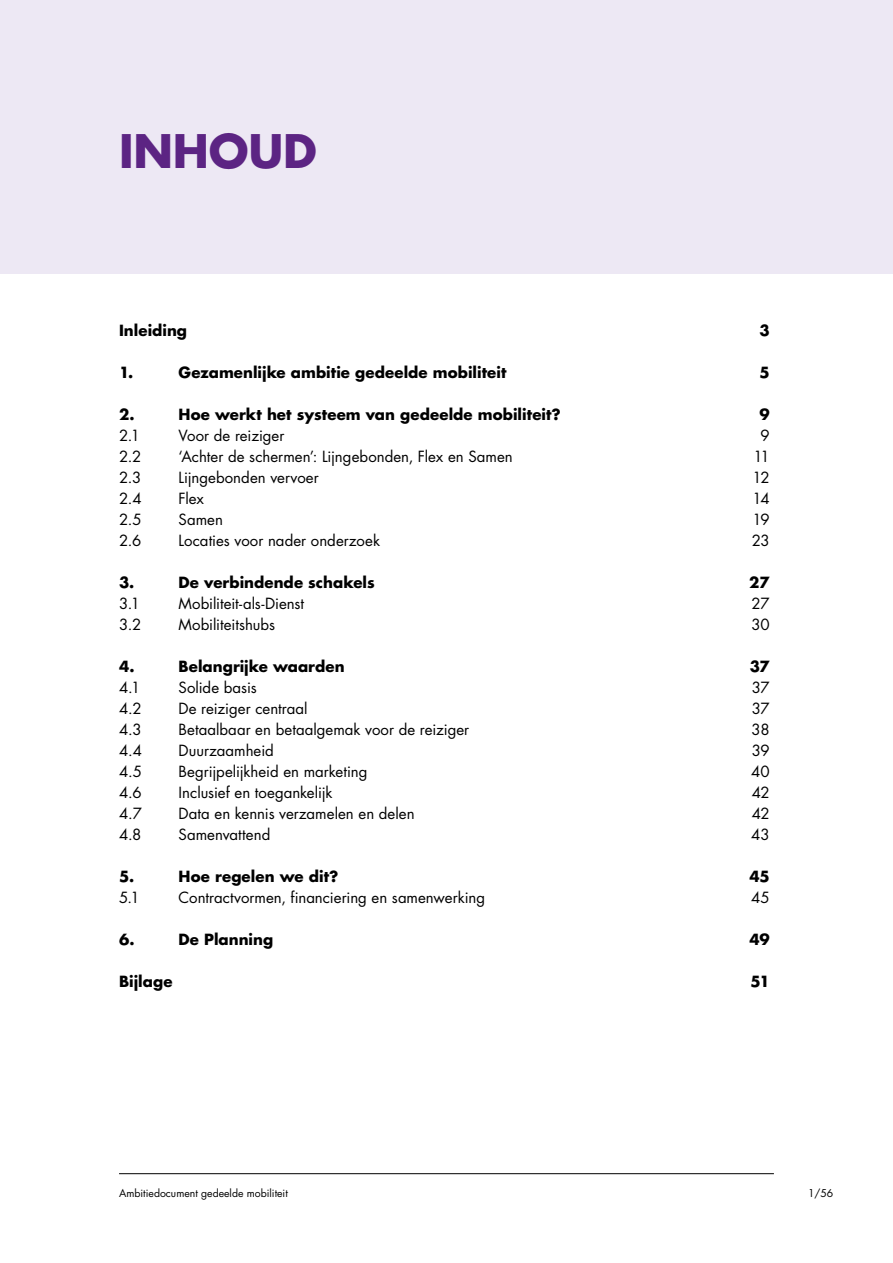
<style>
.page{position:relative;width:893px;height:1263px;background:#fff}
.page>*{position:absolute;margin:0;border:0;box-sizing:border-box;transform-origin:0 0}
.t1{font:700 45px "Futura Std";letter-spacing:-.005em;color:#5c2483}
.t2{font:15px "Futura Std";color:#000}
.t3{font:700 15px "Futura Std";letter-spacing:.005em;color:#000}
.t4{font:10.5px "Futura Std";color:#000}
</style>
<div class="page">
<hr style="left:119px;top:1173px;width:655px;height:1px;background:#000">
<div style="left:0;top:0;width:893px;height:273px;background:#ede8f4"></div>
<h1 class="t1" style="left:119px;top:121px;width:199px">INHOUD</h1>
<p class="t3" style="left:119px;top:321px;width:70px">Inleiding</p>
<p class="t3" style="left:759px;top:321px;width:12px">3</p>
<p class="t3" style="left:119px;top:363px;width:16px">1.</p>
<p class="t3" style="left:179px;top:363px;width:329px">Gezamenlijke ambitie gedeelde mobiliteit</p>
<p class="t3" style="left:759px;top:363px;width:12px">5</p>
<p class="t3" style="left:119px;top:405px;width:17px">2.</p>
<p class="t3" style="left:179px;top:405px;width:384px">Hoe werkt het systeem van gedeelde mobiliteit?</p>
<p class="t3" style="left:759px;top:405px;width:12px">9</p>
<p class="t2" style="left:119px;top:426px;width:22px">2.1</p>
<p class="t2" style="left:179px;top:426px;width:107px">Voor de reiziger</p>
<p class="t2" style="left:760px;top:426px;width:11px">9</p>
<p class="t2" style="left:119px;top:447px;width:24px">2.2</p>
<p class="t2" style="left:179px;top:447px;width:336px">‘Achter de schermen’: Lijngebonden, Flex en Samen</p>
<p class="t2" style="left:753px;top:447px;width:18px">11</p>
<p class="t2" style="left:119px;top:468px;width:24px">2.3</p>
<p class="t2" style="left:179px;top:468px;width:142px">Lijngebonden vervoer</p>
<p class="t2" style="left:753px;top:468px;width:19px">12</p>
<p class="t2" style="left:119px;top:489px;width:24px">2.4</p>
<p class="t2" style="left:179px;top:489px;width:27px">Flex</p>
<p class="t2" style="left:752px;top:489px;width:19px">14</p>
<p class="t2" style="left:119px;top:510px;width:24px">2.5</p>
<p class="t2" style="left:179px;top:510px;width:46px">Samen</p>
<p class="t2" style="left:752px;top:510px;width:19px">19</p>
<p class="t2" style="left:119px;top:531px;width:24px">2.6</p>
<p class="t2" style="left:179px;top:531px;width:203px">Locaties voor nader onderzoek</p>
<p class="t2" style="left:752px;top:531px;width:19px">23</p>
<p class="t3" style="left:119px;top:573px;width:17px">3.</p>
<p class="t3" style="left:179px;top:573px;width:198px">De verbindende schakels</p>
<p class="t3" style="left:749px;top:573px;width:22px">27</p>
<p class="t2" style="left:119px;top:594px;width:22px">3.1</p>
<p class="t2" style="left:179px;top:594px;width:127px">Mobiliteit-als-Dienst</p>
<p class="t2" style="left:751px;top:594px;width:20px">27</p>
<p class="t2" style="left:119px;top:615px;width:24px">3.2</p>
<p class="t2" style="left:179px;top:615px;width:98px">Mobiliteitshubs</p>
<p class="t2" style="left:751px;top:615px;width:20px">30</p>
<p class="t3" style="left:119px;top:657px;width:17px">4.</p>
<p class="t3" style="left:179px;top:657px;width:168px">Belangrijke waarden</p>
<p class="t3" style="left:750px;top:657px;width:21px">37</p>
<p class="t2" style="left:119px;top:678px;width:23px">4.1</p>
<p class="t2" style="left:179px;top:678px;width:80px">Solide basis</p>
<p class="t2" style="left:752px;top:678px;width:19px">37</p>
<p class="t2" style="left:119px;top:699px;width:24px">4.2</p>
<p class="t2" style="left:179px;top:699px;width:130px">De reiziger centraal</p>
<p class="t2" style="left:752px;top:699px;width:19px">37</p>
<p class="t2" style="left:119px;top:720px;width:24px">4.3</p>
<p class="t2" style="left:179px;top:720px;width:292px">Betaalbaar en betaalgemak voor de reiziger</p>
<p class="t2" style="left:752px;top:720px;width:20px">38</p>
<p class="t2" style="left:119px;top:741px;width:24px">4.4</p>
<p class="t2" style="left:179px;top:741px;width:97px">Duurzaamheid</p>
<p class="t2" style="left:752px;top:741px;width:19px">39</p>
<p class="t2" style="left:119px;top:762px;width:24px">4.5</p>
<p class="t2" style="left:179px;top:762px;width:190px">Begrijpelijkheid en marketing</p>
<p class="t2" style="left:751px;top:762px;width:20px">40</p>
<p class="t2" style="left:119px;top:783px;width:24px">4.6</p>
<p class="t2" style="left:179px;top:783px;width:155px">Inclusief en toegankelijk</p>
<p class="t2" style="left:752px;top:783px;width:19px">42</p>
<p class="t2" style="left:119px;top:804px;width:24px">4.7</p>
<p class="t2" style="left:179px;top:804px;width:238px">Data en kennis verzamelen en delen</p>
<p class="t2" style="left:752px;top:804px;width:19px">42</p>
<p class="t2" style="left:119px;top:825px;width:24px">4.8</p>
<p class="t2" style="left:179px;top:825px;width:93px">Samenvattend</p>
<p class="t2" style="left:751px;top:825px;width:20px">43</p>
<p class="t3" style="left:119px;top:867px;width:17px">5.</p>
<p class="t3" style="left:179px;top:867px;width:161px">Hoe regelen we dit?</p>
<p class="t3" style="left:749px;top:867px;width:22px">45</p>
<p class="t2" style="left:119px;top:888px;width:22px">5.1</p>
<p class="t2" style="left:179px;top:888px;width:308px">Contractvormen, financiering en samenwerking</p>
<p class="t2" style="left:751px;top:888px;width:20px">45</p>
<p class="t3" style="left:119px;top:930px;width:17px">6.</p>
<p class="t3" style="left:179px;top:930px;width:96px">De Planning</p>
<p class="t3" style="left:749px;top:930px;width:22px">49</p>
<p class="t3" style="left:119px;top:972px;width:55px">Bijlage</p>
<p class="t3" style="left:751px;top:972px;width:21px">51</p>
<p class="t4" style="left:119px;top:1187px;width:170px">Ambitiedocument gedeelde mobiliteit</p>
<p class="t4" style="left:808px;top:1187px;width:27px">1/56</p>
</div>
